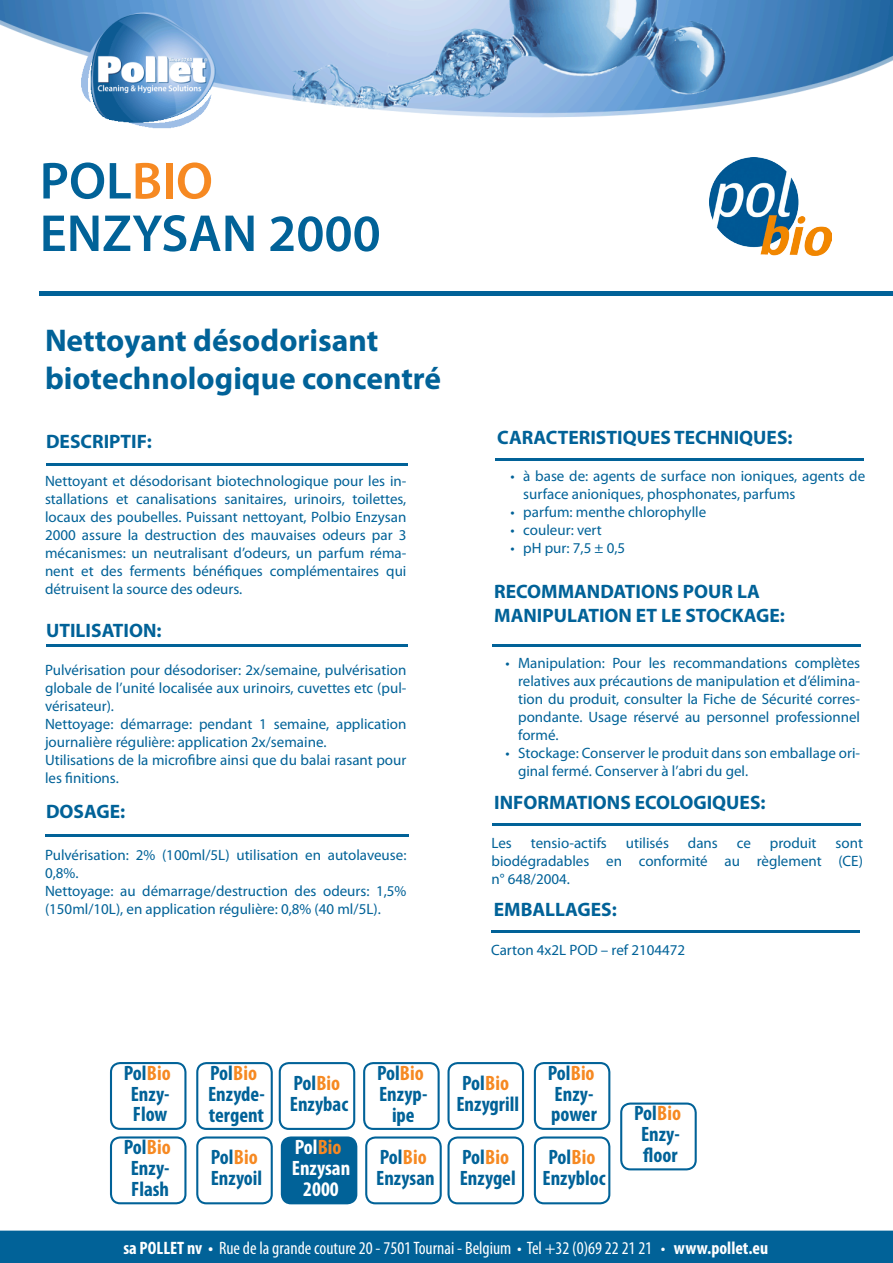
<style>
.page{position:relative;width:893px;height:1263px;background:#fff}
.page>*{position:absolute;margin:0;border:0;box-sizing:border-box;transform-origin:0 0}
.t1{font:600 52.5px/52.5px "Myriad Pro";color:#016298}
.t2{font:700 31.5px/37.8px "Myriad Pro";color:#016298}
.t3{font:700 condensed 20.85px/20.9px "Myriad Pro";color:#016298}
.t4{font:700 condensed 20.85px/20.9px "Myriad Pro";color:#fff;text-align:center}
.t5{font:700 19.5px/23.4px "Myriad Pro";color:#016298}
.t6{font:condensed 18px "Myriad Pro";color:#fff}
.Texte{font:15px/18px "Myriad Pro";color:#016298}
.s1{color:#f68922}
.s2{color:#f58823}
.s3{font-weight:700}
</style>
<div class="page">
<img style="left:0;top:0;width:893px;height:129px">
<hr style="left:40px;top:291px;width:853px;height:4px;background:#016298">
<img style="left:710px;top:157px;width:122px;height:98px">
<hr style="left:47px;top:464px;width:361px;height:2px;background:#016298">
<hr style="left:495px;top:458px;width:368px;height:3px;background:#016298">
<hr style="left:45px;top:834px;width:363px;height:2px;background:#016298">
<hr style="left:492px;top:644px;width:368px;height:2px;background:#016298">
<hr style="left:492px;top:824px;width:368px;height:2px;background:#016298">
<hr style="left:491px;top:931px;width:369px;height:2px;background:#016298">
<div style="left:282px;top:1137px;width:74px;height:66px;background:#016298;border-radius:9px"></div>
<div style="left:281px;top:1136px;width:76px;height:68px;border:2px solid #016298;border-radius:9px"></div>
<div style="left:196px;top:1062px;width:77px;height:68px;border:2px solid #016298;border-radius:9px"></div>
<div style="left:279px;top:1062px;width:76px;height:68px;border:2px solid #016298;border-radius:9px"></div>
<div style="left:363px;top:1062px;width:77px;height:68px;border:2px solid #016298;border-radius:9px"></div>
<div style="left:620px;top:1102px;width:77px;height:68px;border:2px solid #016298;border-radius:9px"></div>
<div style="left:196px;top:1136px;width:77px;height:68px;border:2px solid #016298;border-radius:9px"></div>
<div style="left:447px;top:1062px;width:77px;height:68px;border:2px solid #016298;border-radius:9px"></div>
<div style="left:534px;top:1062px;width:76px;height:68px;border:2px solid #016298;border-radius:9px"></div>
<div style="left:365px;top:1136px;width:77px;height:68px;border:2px solid #016298;border-radius:9px"></div>
<div style="left:534px;top:1136px;width:76px;height:68px;border:2px solid #016298;border-radius:9px"></div>
<div style="left:447px;top:1136px;width:77px;height:68px;border:2px solid #016298;border-radius:9px"></div>
<hr style="left:47px;top:644px;width:361px;height:2px;background:#016298">
<div style="left:110px;top:1062px;width:76px;height:68px;border:2px solid #016298;border-radius:9px"></div>
<div style="left:110px;top:1136px;width:76px;height:68px;border:2px solid #016298;border-radius:9px"></div>
<div style="left:0;top:1230px;width:893px;height:33px;background:#016298"></div>
<p class="t1" style="left:40px;top:153px;width:343px">POL<span class="s1">BIO<br></span>ENZYSAN 2000</p>
<p class="t2" style="left:45px;top:320px;width:398px">Nettoyant désodorisant biotechnologique concentré</p>
<p class="t5" style="left:46px;top:429px;width:107px">DESCRIPTIF:</p>
<p class="Texte" style="left:45px;top:472px;width:363px;text-align:justify">Nettoyant et désodorisant biotechnologique pour les in&shy;stallations et canalisations sanitaires, urinoirs, toilettes, locaux des poubelles. Puissant nettoyant, Polbio Enzysan 2000 assure la destruction des mauvaises odeurs par 3 mécanismes: un neutralisant d’odeurs, un parfum réma&shy;nent et des ferments bénéfiques complémentaires qui détruisent la source des odeurs.</p>
<p class="t5" style="left:46px;top:618px;width:117px">UTILISATION:</p>
<p class="Texte" style="left:45px;top:660px;width:363px;text-align:justify">Pulvérisation pour désodoriser: 2x/semaine, pulvérisation globale de l’unité localisée aux urinoirs, cuvettes etc (pul&shy;vérisateur).</p>
<p class="Texte" style="left:45px;top:714px;width:363px">Nettoyage: démarrage: pendant 1 semaine, application journalière régulière: application 2x/semaine.</p>
<p class="Texte" style="left:45px;top:750px;width:363px">Utilisations de la microfibre ainsi que du balai rasant pour les finitions.</p>
<p class="t5" style="left:46px;top:799px;width:81px">DOSAGE:</p>
<p class="Texte" style="left:45px;top:846px;width:363px">Pulvérisation: 2% (100ml/5L) utilisation en autolaveuse:<br>0,8%.</p>
<p class="Texte" style="left:45px;top:882px;width:363px">Nettoyage: au démarrage/destruction des odeurs: 1,5% (150ml/10L), en application régulière: 0,8% (40 ml/5L).</p>
<p class="t5" style="left:497px;top:425px;width:297px">CARACTERISTIQUES TECHNIQUES:</p>
<p class="Texte" style="left:523px;top:467px;width:343px;text-indent:-13px">• à base de: agents de surface non ioniques, agents de surface anioniques, phosphonates, parfums</p>
<p class="Texte" style="left:510px;top:503px;width:197px">• parfum: menthe chlorophylle</p>
<p class="Texte" style="left:510px;top:521px;width:93px">• couleur: vert</p>
<p class="Texte" style="left:510px;top:539px;width:116px">• pH pur: 7,5 ± 0,5</p>
<p class="t5" style="left:494px;top:580px;width:292px">RECOMMANDATIONS POUR LA<br>MANIPULATION ET LE STOCKAGE:</p>
<p class="Texte" style="left:518px;top:654px;width:343px;text-align:justify;text-indent:-13px">• Manipulation: Pour les recommandations complètes relatives aux précautions de manipulation et d’élimina&shy;tion du produit, consulter la Fiche de Sécurité corres&shy;pondante. Usage réservé au personnel professionnel formé.</p>
<p class="Texte" style="left:518px;top:744px;width:343px;text-indent:-13px">• Stockage: Conserver le produit dans son emballage ori&shy;ginal fermé. Conserver à l’abri du gel.</p>
<p class="t5" style="left:494px;top:790px;width:273px">INFORMATIONS ECOLOGIQUES:</p>
<p class="Texte" style="left:492px;top:833px;width:22px">Les</p>
<p class="Texte" style="left:531px;top:833px;width:78px">tensio-actifs</p>
<p class="Texte" style="left:626px;top:833px;width:45px">utilisés</p>
<p class="Texte" style="left:688px;top:833px;width:31px">dans</p>
<p class="Texte" style="left:737px;top:833px;width:16px">ce</p>
<p class="Texte" style="left:770px;top:833px;width:48px">produit</p>
<p class="Texte" style="left:492px;top:833px;width:373px;text-align:justify;text-indent:344px">sont biodégradables en conformité au règlement (CE) n° 648/2004.</p>
<p class="t5" style="left:494px;top:897px;width:125px">EMBALLAGES:</p>
<p class="Texte" style="left:491px;top:940px;width:196px">Carton 4x2L POD – ref 2104472</p>
<p class="t3" style="left:124px;top:1062px;width:48px;text-align:center">Pol<span class="s1">Bio<br></span>Enzy-<br>Flow</p>
<p class="t3" style="left:124px;top:1136px;width:48px;text-align:center">Pol<span class="s1">Bio<br></span>Enzy-<br>Flash</p>
<p class="t3" style="left:456px;top:1072px;width:64px">Pol<span class="s1">Bio<br></span>Enzygrill</p>
<p class="t3" style="left:548px;top:1062px;width:51px">Pol<span class="s1">Bio<br></span>Enzy&shy;power</p>
<p class="t3" style="left:208px;top:1062px;width:58px">Pol<span class="s1">Bio<br></span>Enzyde&shy;tergent</p>
<p class="t3" style="left:290px;top:1072px;width:60px">Pol<span class="s1">Bio<br></span>Enzybac</p>
<p class="t3" style="left:377px;top:1062px;width:52px;text-align:center">Pol<span class="s1">Bio<br></span>Enzyp&shy;ipe</p>
<p class="t3" style="left:634px;top:1102px;width:48px;text-align:center">Pol<span class="s1">Bio<br></span>Enzy-</p>
<p class="t4" style="left:292px;top:1136px;width:60px">Pol<span class="s2">Bio<br></span>Enzysan<br>2000</p>
<p class="t3" style="left:211px;top:1146px;width:48px">Pol<span class="s1">Bio</span></p>
<p class="t3" style="left:643px;top:1144px;width:36px">floor</p>
<p class="t3" style="left:211px;top:1167px;width:53px">Enzyoil</p>
<p class="t3" style="left:376px;top:1146px;width:60px">Pol<span class="s1">Bio<br></span>Enzysan</p>
<p class="t3" style="left:542px;top:1146px;width:65px">Pol<span class="s1">Bio<br></span>Enzybloc</p>
<p class="t3" style="left:460px;top:1146px;width:58px">Pol<span class="s1">Bio<br></span>Enzygel</p>
<p class="t6" style="left:123px;top:1237px;width:646px"><span class="s3">sa POLLET nv •</span> Rue de la grande couture 20 - 7501 Tournai - Belgium • Tel +32 (0)69 22 21 21 • <span class="s3">www.pollet.eu</span></p>
</div>
